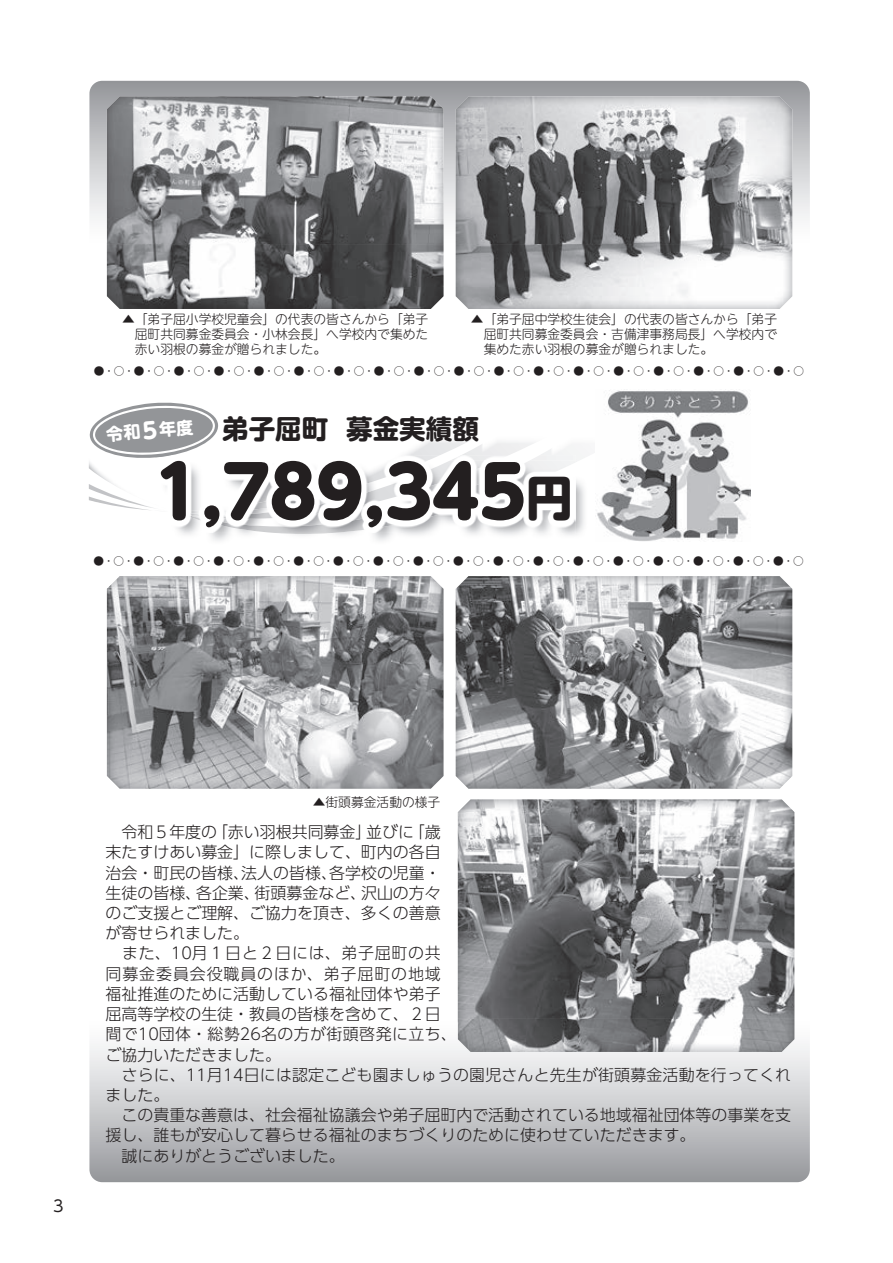
<style>
.page{position:relative;width:893px;height:1263px;background:#fff}
.page>*{position:absolute;margin:0;border:0;box-sizing:border-box;transform-origin:0 0}
.t1{font:800 70.95px "UD Shin M Go Pr 6 N";color:#231f20}
.t2{font:800 47.4px "UD Shin M Go Pr 6 N";color:#231f20}
.t3{font:700 26.55px "UD Shin M Go Pr 6 N";color:#231f20}
.t4{font:300 15.9px/20.2px "UD Shin Go Pro";color:#231f20}
.t5{font:15.9px "UD Shin Go Pro";color:#231f20}
.t6{font:300 12.75px/14.9px "UD Shin M Go Pro";color:#231f20;text-align:justify}
.t7{font:300 10.65px "UD Shin M Go Pro";color:#231f20}
</style>
<div class="page">
<svg style="left:89px;top:1019px;width:721px;height:163px"></svg>
<img style="left:130px;top:508px;width:18px;height:2px">
<img style="left:406px;top:440px;width:55px;height:15px">
<img style="left:89px;top:462px;width:24px;height:22px">
<img style="left:89px;top:484px;width:64px;height:24px">
<img style="left:406px;top:455px;width:33px;height:5px">
<img style="left:174px;top:460px;width:402px;height:73px">
<img style="left:162px;top:460px;width:335px;height:59px">
<svg style="left:89px;top:81px;width:721px;height:163px;background:#b0b1b4"></svg>
<img style="left:456px;top:96px;width:336px;height:213px">
<img style="left:456px;top:576px;width:336px;height:213px">
<img style="left:458px;top:799px;width:336px;height:253px">
<img style="left:107px;top:96px;width:337px;height:213px">
<img style="left:107px;top:576px;width:337px;height:213px">
<img style="left:597px;top:390px;width:153px;height:151px">
<svg style="left:89px;top:402px;width:130px;height:56px"></svg>
<p class="t6" style="left:135px;top:311px;width:295px;text-indent:-13px">▲ 「弟子屈小学校児童会」の代表の皆さんから「弟子屈町共同募金委員会・小林会長」へ学校内で集めた赤い羽根の募金が贈られました。</p>
<p class="t6" style="left:484px;top:311px;width:295px;text-indent:-13px">▲ 「弟子屈中学校生徒会」の代表の皆さんから「弟子屈町共同募金委員会・吉備津事務局長」へ学校内で集めた赤い羽根の募金が贈られました。</p>
<p class="t7" style="left:94px;top:362px;width:712px">●・○・●・○・●・○・●・○・●・○・●・○・●・○・●・○・●・○・●・○・●・○・●・○・●・○・●・○・●・○・●・○・●・○・●・○</p>
<h3 class="t3" style="left:222px;top:405px;width:108px">弟子屈町</h3>
<h3 class="t3" style="left:346px;top:405px;width:134px">募金実績額</h3>
<h1 class="t1" style="left:154px;top:430px;width:373px">1,789,345</h1>
<h2 class="t2" style="left:526px;top:457px;width:49px">円</h2>
<p class="t7" style="left:93px;top:552px;width:712px">●・○・●・○・●・○・●・○・●・○・●・○・●・○・●・○・●・○・●・○・●・○・●・○・●・○・●・○・●・○・●・○・●・○・●・○</p>
<p class="t5" style="left:53px;top:1193px;width:12px">3</p>
<p class="t6" style="left:313px;top:794px;width:129px">▲街頭募金活動の様子</p>
<p class="t4" style="left:366px;top:821px;width:49px">並びに</p>
<p class="t4" style="left:212px;top:821px;width:161px">「赤い羽根共同募金」</p>
<p class="t4" style="left:409px;top:821px;width:33px">「歳</p>
<p class="t4" style="left:106px;top:821px;width:113px">　令和５年度の</p>
<p class="t4" style="left:106px;top:842px;width:337px">末たすけあい募金」に際しまして、町内の各自</p>
<p class="t4" style="left:329px;top:862px;width:113px">各学校の児童・</p>
<p class="t4" style="left:106px;top:862px;width:145px">治会・町民の皆様、</p>
<p class="t4" style="left:241px;top:862px;width:97px">法人の皆様、</p>
<p class="t4" style="left:255px;top:882px;width:113px">街頭募金など、</p>
<p class="t4" style="left:106px;top:882px;width:687px">生徒の皆様、<br>のご支援とご理解、ご協力を頂き、多くの善意<br>が寄せられました。<br>　また、10月１日と２日には、弟子屈町の共<br>同募金委員会役職員のほか、弟子屈町の地域<br>福祉推進のために活動している福祉団体や弟子<br>屈高等学校の生徒・教員の皆様を含めて、２日<br>間で10団体・総勢26名の方が街頭啓発に立ち、<br>ご協力いただきました。<br>　さらに、11月14日には認定こども園ましゅうの園児さんと先生が街頭募金活動を行ってくれました。<br>　この貴重な善意は、社会福祉協議会や弟子屈町内で活動されている地域福祉団体等の事業を支援し、誰もが安心して暮らせる福祉のまちづくりのために使わせていただきます。<br>　誠にありがとうございました。</p>
<p class="t4" style="left:196px;top:882px;width:65px">各企業、</p>
<p class="t4" style="left:361px;top:882px;width:81px">沢山の方々</p>
</div>
